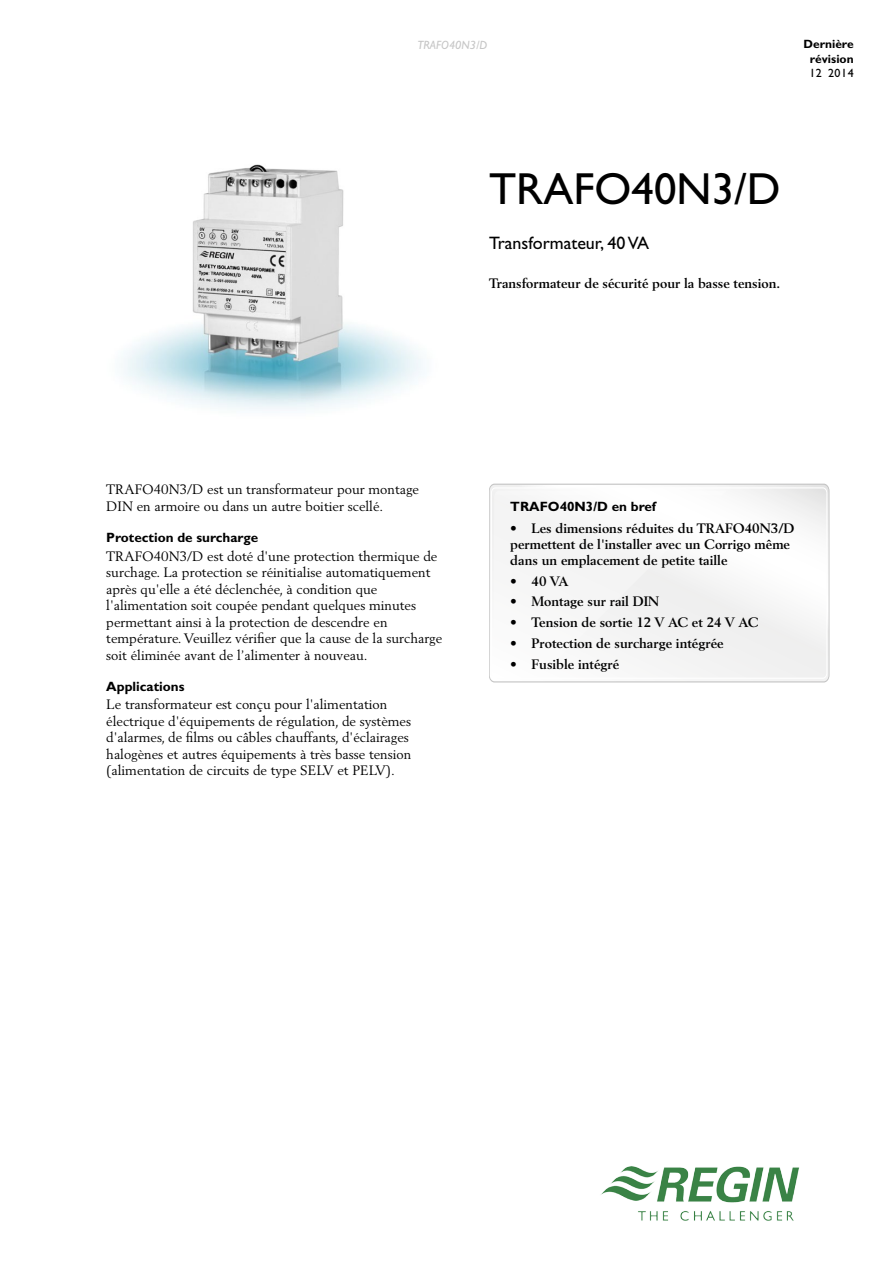
<style>
.page{position:relative;width:893px;height:1263px;background:#fff}
.page>*{position:absolute;margin:0;border:0;box-sizing:border-box;transform-origin:0 0}
.H_gill{font:45px "Gill Sans";color:#000}
.H_gill_mid{font:18px "Gill Sans";color:#000}
.body{font:13.5px/16.5px "Berling";color:#000}
.H_berling_small_bold{font:700 13.5px/15.8px "Berling";color:#000}
.H_gill_bold_small{font:700 13.5px "Gill Sans";color:#000}
.t1{font:700 12px/14.4px "Gill Sans";color:#000;text-align:center}
.t2{font:italic 12px "Gill Sans";color:#c6c6c6}
.t3{font:12px "Gill Sans";letter-spacing:.045em;color:#000}
</style>
<div class="page">
<img style="left:601px;top:1166px;width:198px;height:55px">
<img style="left:124px;top:164px;width:299px;height:246px">
<svg style="left:489px;top:484px;width:340px;height:198px"></svg>
<svg style="left:491px;top:487px;width:336px;height:192px"></svg>
<div style="left:494px;top:491px;width:233px;height:183px;background:#f5f5f5"></div>
<p class="t2" style="left:417px;top:39px;width:71px">TRAFO40N3/D</p>
<p class="t1" style="left:803px;top:37px;width:52px">Dernière révision</p>
<p class="t3" style="left:809px;top:66px;width:46px">12 2014</p>
<p class="H_gill" style="left:489px;top:163px;width:293px">TRAFO40N3/D</p>
<p class="H_gill_mid" style="left:489px;top:233px;width:162px">Transformateur, 40 VA</p>
<p class="H_berling_small_bold" style="left:489px;top:275px;width:293px">Transformateur de sécurité pour la basse tension.</p>
<p class="body" style="left:106px;top:481px;width:314px">TRAFO40N3/D est un transformateur pour montage<br>DIN en armoire ou dans un autre boitier scellé.</p>
<p class="H_gill_bold_small" style="left:106px;top:529px;width:153px">Protection de surcharge</p>
<p class="body" style="left:106px;top:547px;width:338px">TRAFO40N3/D est doté d'une protection thermique de surchage. La protection se réinitialise automatiquement après qu'elle a été déclenchée, à condition que l'alimentation soit coupée pendant quelques minutes permettant ainsi à la protection de descendre en température. Veuillez vérifier que la cause de la surcharge soit éliminée avant de l’alimenter à nouveau.</p>
<p class="H_gill_bold_small" style="left:106px;top:678px;width:80px">Applications</p>
<p class="body" style="left:106px;top:696px;width:306px">Le transformateur est conçu pour l'alimentation électrique d'équipements de régulation, de systèmes d'alarmes, de films ou câbles chauffants, d'éclairages halogènes et autres équipements à très basse tension (alimentation de circuits de type SELV et PELV).</p>
<p class="H_gill_bold_small" style="left:510px;top:498px;width:147px">TRAFO40N3/D en bref</p>
<p class="H_berling_small_bold" style="left:510px;top:521px;width:286px">• Les dimensions réduites du TRAFO40N3/D permettent de l'installer avec un Corrigo même dans un emplacement de petite taille</p>
<p class="H_berling_small_bold" style="left:510px;top:573px;width:60px">• 40 VA</p>
<p class="H_berling_small_bold" style="left:510px;top:594px;width:150px">• Montage sur rail DIN</p>
<p class="H_berling_small_bold" style="left:510px;top:615px;width:250px">• Tension de sortie 12 V AC et 24 V AC</p>
<p class="H_berling_small_bold" style="left:510px;top:635px;width:215px">• Protection de surcharge intégrée</p>
<p class="H_berling_small_bold" style="left:510px;top:656px;width:110px">• Fusible intégré</p>
</div>
